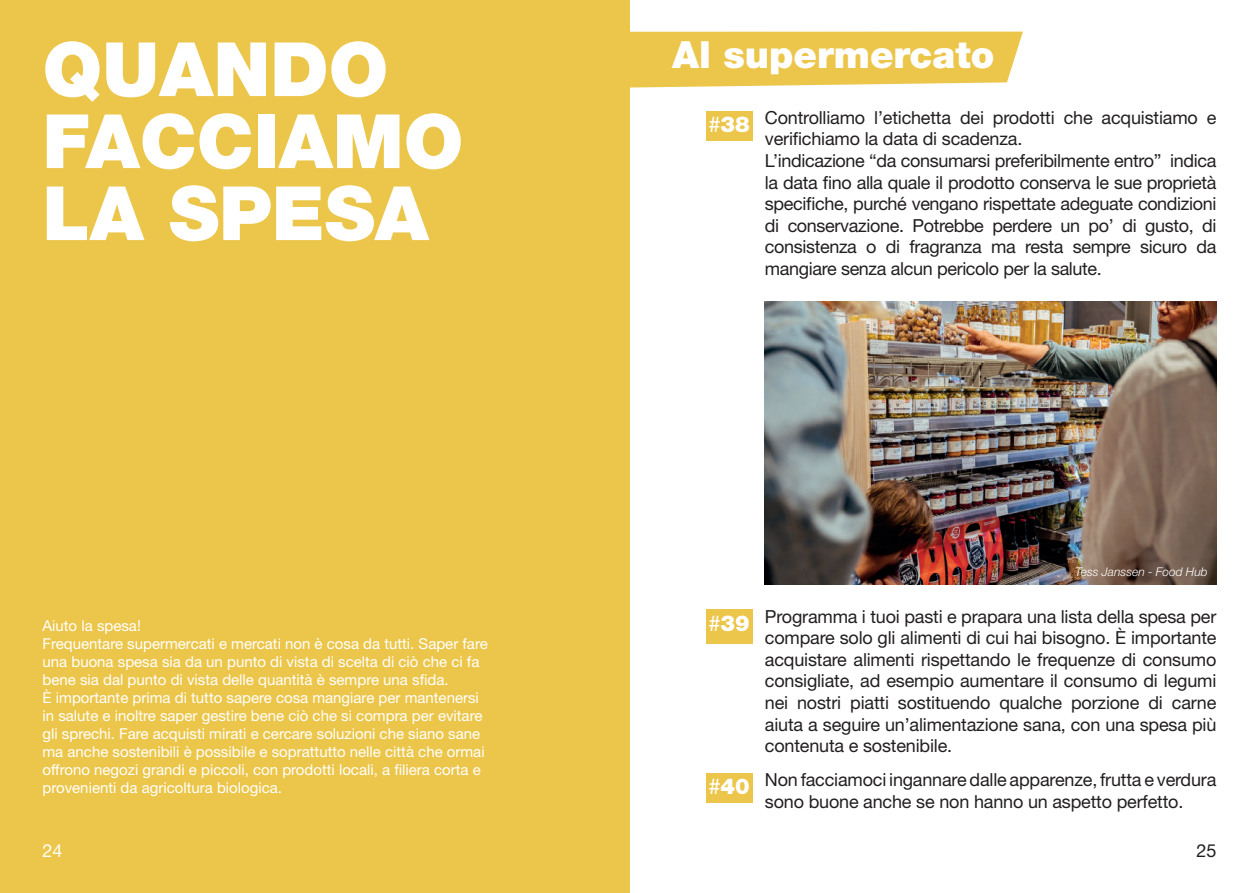
<style>
.page{position:relative;width:1259px;height:893px;background:#fff}
.page>*{position:absolute;margin:0;border:0;box-sizing:border-box;transform-origin:0 0}
.t1{font:900 75px/72px "Helvetica Neue LT Std";color:#fff}
.t2{font:900 37.5px "Helvetica Neue LT Std";color:#fff}
.t3{font:900 21.9px "Helvetica Neue LT Std";color:#fff}
.t4{font:18px/21.6px "Helvetica Neue LT Std";letter-spacing:-.02em;color:#231f20}
.t5{font:18px "Helvetica Neue LT Std";color:#fff}
.t6{font:15px/18px "Helvetica Neue LT Std";color:#fff}
.t7{font:italic 300 12px "Helvetica Neue LT Std";color:#fff}
.s1{font-weight:400}
</style>
<div class="page">
<div style="left:0;top:0;width:629px;height:893px;background:#ecc64a"></div>
<svg style="left:629px;top:32px;width:394px;height:56px;background:#edca57"></svg>
<div style="left:706px;top:111px;width:46px;height:30px;background:#ecc64a"></div>
<div style="left:706px;top:610px;width:46px;height:34px;background:#ecc64a"></div>
<div style="left:706px;top:773px;width:46px;height:30px;background:#ecc64a"></div>
<img style="left:765px;top:301px;width:451px;height:284px">
<h1 class="t1" style="left:43px;top:33px;width:422px">QUANDO<br>FACCIAMO<br>LA SPESA</h1>
<p class="t6" style="left:43px;top:617px;width:447px">Aiuto la spesa!<br>Frequentare supermercati e mercati non è cosa da tutti. Saper fare una buona spesa sia da un punto di vista di scelta di ciò che ci fa bene sia dal punto di vista delle quantità è sempre una sfida.<br>È importante prima di tutto sapere cosa mangiare per mantenersi in salute e inoltre saper gestire bene ciò che si compra per evitare gli sprechi. Fare acquisti mirati e cercare soluzioni che siano sane ma anche sostenibili è possibile e soprattutto nelle città che ormai offrono negozi grandi e piccoli, con prodotti locali, a filiera corta e provenienti da agricoltura biologica.</p>
<p class="t5" style="left:43px;top:840px;width:22px">24</p>
<h2 class="t2" style="left:672px;top:33px;width:324px">Al supermercato</h2>
<p class="t3" style="left:708px;top:111px;width:43px"><span class="s1">#</span>38</p>
<p class="t4" style="left:765px;top:106px;width:453px">Controlliamo l’etichetta dei prodotti che acquistiamo e verifichiamo la data di scadenza.<br>L’indicazione “da consumarsi preferibilmente entro” indica la data fino alla quale il prodotto conserva le sue proprietà specifiche, purché vengano rispettate adeguate condizioni di conservazione. Potrebbe perdere un po’ di gusto, di consistenza o di fragranza ma resta sempre sicuro da mangiare senza alcun pericolo per la salute.</p>
<p class="t3" style="left:708px;top:610px;width:43px"><span class="s1">#</span>39</p>
<p class="t3" style="left:708px;top:773px;width:43px"><span class="s1">#</span>40</p>
<p class="t7" style="left:1075px;top:565px;width:134px">Tess Janssen - Food Hub</p>
<p class="t4" style="left:765px;top:605px;width:453px;text-align:justify">Programma i tuoi pasti e prapara una lista della spesa per compare solo gli alimenti di cui hai bisogno. È importante acquistare alimenti rispettando le frequenze di consumo consigliate, ad esempio aumentare il consumo di legumi nei nostri piatti sostituendo qualche porzione di carne aiuta a seguire un’alimentazione sana, con una spesa più contenuta e sostenibile.</p>
<p class="t4" style="left:765px;top:769px;width:453px">Non facciamoci ingannare dalle apparenze, frutta e verdura sono buone anche se non hanno un aspetto perfetto.</p>
<p class="t4" style="left:1196px;top:839px;width:22px">25</p>
</div>
